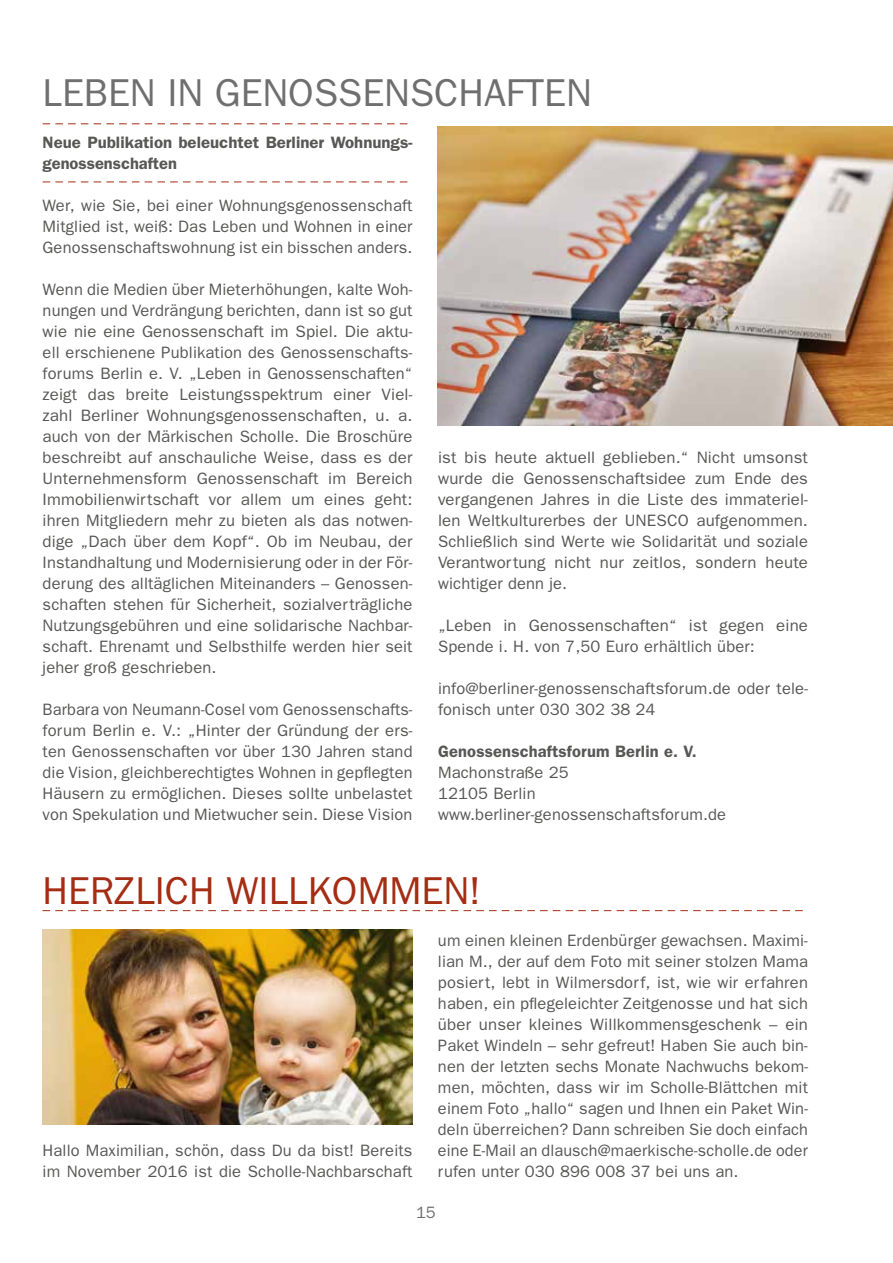
<style>
.page{position:relative;width:893px;height:1263px;background:#fff}
.page>*{position:absolute;margin:0;border:0;box-sizing:border-box;transform-origin:0 0}
.t1{font:39px "Franklin Gothic";color:#706f6f}
.t2{font:39px "Franklin Gothic";color:#a42d14}
.t3{font:16.5px/21px "Franklin Gothic";letter-spacing:.01em;color:#575756;text-align:justify}
.t4{font:600 16.5px/21px "Franklin Gothic";color:#575756}
.t5{font:16.5px "Franklin Gothic";color:#706f6f}
</style>
<div class="page">
<svg style="left:43px;top:123px;width:365px;height:1px"></svg>
<svg style="left:43px;top:182px;width:365px;height:1px"></svg>
<img style="left:438px;top:127px;width:455px;height:298px">
<svg style="left:43px;top:910px;width:760px;height:1px"></svg>
<img style="left:43px;top:929px;width:369px;height:195px">
<h1 class="t1" style="left:43px;top:70px;width:551px">LEBEN IN GENOSSENSCHAFTEN</h1>
<p class="t4" style="left:43px;top:131px;width:371px">Neue Publikation beleuchtet Berliner Wohnungs&shy;genossenschaften</p>
<p class="t3" style="left:43px;top:194px;width:371px">Wer, wie Sie, bei einer Wohnungsgenossenschaft Mitglied ist, weiß: Das Leben und Wohnen in einer Genossenschaftswohnung ist ein bisschen anders.</p>
<p class="t3" style="left:43px;top:278px;width:371px">Wenn die Medien über Mieterhöhungen, kalte Woh&shy;nungen und Verdrängung berichten, dann ist so gut wie nie eine Genossenschaft im Spiel. Die aktu&shy;ell erschienene Publikation des Genossenschafts&shy;forums Berlin e. V. „Leben in Genossenschaften“ zeigt das breite Leistungsspektrum einer Viel&shy;zahl Berliner Wohnungsgenossenschaften, u. a. auch von der Märkischen Scholle. Die Broschüre beschreibt auf anschauliche Weise, dass es der Unternehmensform Genossenschaft im Bereich Immobilienwirtschaft vor allem um eines geht: ihren Mitgliedern mehr zu bieten als das notwen&shy;dige „Dach über dem Kopf“. Ob im Neubau, der Instandhaltung und Modernisierung oder in der För&shy;derung des alltäglichen Miteinanders – Genossen&shy;schaften stehen für Sicherheit, sozialverträgliche Nutzungsgebühren und eine solidarische Nachbar&shy;schaft. Ehrenamt und Selbsthilfe werden hier seit jeher groß geschrieben.</p>
<p class="t3" style="left:43px;top:698px;width:371px">Barbara von Neumann-Cosel vom Genossenschafts&shy;forum Berlin e. V.: „Hinter der Gründung der ers&shy;ten Genossenschaften vor über 130 Jahren stand die Vision, gleichberechtigtes Wohnen in gepflegten Häusern zu ermöglichen. Dieses sollte unbelastet von Spekulation und Mietwucher sein. Diese Vision</p>
<p class="t3" style="left:438px;top:446px;width:371px">ist bis heute aktuell geblieben.“ Nicht umsonst wurde die Genossenschaftsidee zum Ende des vergangenen Jahres in die Liste des immateriel&shy;len Weltkulturerbes der UNESCO aufgenommen.<br>Schließlich sind Werte wie Solidarität und soziale Verantwortung nicht nur zeitlos, sondern heute wichtiger denn je.</p>
<p class="t3" style="left:438px;top:614px;width:371px">„Leben in Genossenschaften“ ist gegen eine<br>Spende i. H. von 7,50 Euro erhältlich über:</p>
<p class="t3" style="left:438px;top:677px;width:371px">info@berliner-genossenschaftsforum.de oder tele&shy;fonisch unter 030 302 38 24</p>
<p class="t4" style="left:438px;top:740px;width:260px">Genossenschaftsforum Berlin e. V.</p>
<p class="t3" style="left:438px;top:761px;width:290px;text-align:left">Machonstraße 25<br>12105 Berlin www.berliner-genossenschaftsforum.de</p>
<h1 class="t2" style="left:43px;top:868px;width:440px">HERZLICH WILLKOMMEN!</h1>
<p class="t3" style="left:43px;top:1139px;width:371px">Hallo Maximilian, schön, dass Du da bist! Bereits im November 2016 ist die Scholle-Nachbarschaft</p>
<p class="t3" style="left:438px;top:929px;width:371px">um einen kleinen Erdenbürger gewachsen. Maximi&shy;lian M., der auf dem Foto mit seiner stolzen Mama posiert, lebt in Wilmersdorf, ist, wie wir erfahren haben, ein pflegeleichter Zeitgenosse und hat sich über unser kleines Willkommensgeschenk – ein Paket Windeln – sehr gefreut! Haben Sie auch bin&shy;nen der letzten sechs Monate Nachwuchs bekom&shy;men, möchten, dass wir im Scholle-Blättchen mit einem Foto „hallo“ sagen und Ihnen ein Paket Win&shy;deln überreichen? Dann schreiben Sie doch einfach eine E-Mail an dlausch@maerkische-scholle.de oder rufen unter 030 896 008 37 bei uns an.</p>
<p class="t5" style="left:416px;top:1202px;width:21px">15</p>
</div>
